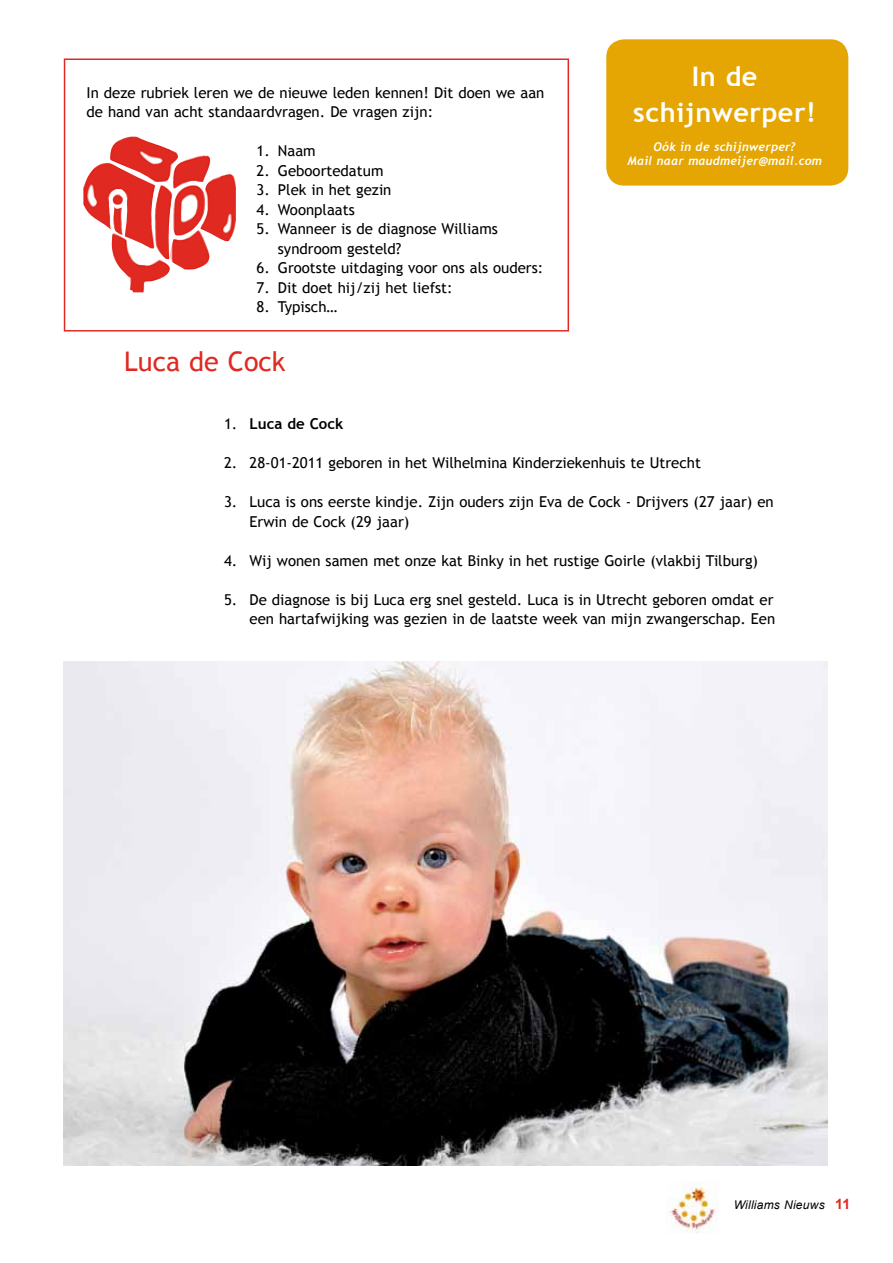
<style>
.page{position:relative;width:893px;height:1263px;background:#fff}
.page>*{position:absolute;margin:0;border:0;box-sizing:border-box;transform-origin:0 0}
.t1{font:700 27px/36px "Trebuchet MS";letter-spacing:.02em;color:#fff;text-align:center}
.t2{font:27px "Trebuchet MS";color:#e02921}
.t3{font:15px/19.5px "Trebuchet MS";color:#000}
.t4{font:700 15px "Trebuchet MS";color:#000}
.t5{font:italic 700 12px/13.5px "Trebuchet";letter-spacing:.02em;color:#fff;text-align:center}
.t6{font:italic 12px "Arial";letter-spacing:.02em;color:#000}
.s1{font-weight:400}
.s2{font-weight:700;font-style:normal;font-size:14.25px;color:#e02921}
</style>
<div class="page">
<img style="left:666px;top:1181px;width:52px;height:52px">
<div style="left:64px;top:58px;width:505px;height:274px;border:2px solid #e02921"></div>
<img style="left:83px;top:137px;width:153px;height:155px">
<div style="left:606px;top:39px;width:242px;height:147px;background:#e5a603;border-radius:18px"></div>
<img style="left:64px;top:662px;width:764px;height:503px">
<p class="t3" style="left:87px;top:83px;width:459px">In deze rubriek leren we de nieuwe leden kennen! Dit doen we aan de hand van acht standaardvragen. De vragen zijn:</p>
<p class="t3" style="left:257px;top:141px;width:61px">1. Naam</p>
<p class="t3" style="left:257px;top:161px;width:128px">2. Geboortedatum</p>
<p class="t3" style="left:257px;top:180px;width:136px">3. Plek in het gezin</p>
<p class="t3" style="left:257px;top:200px;width:100px">4. Woonplaats</p>
<p class="t3" style="left:278px;top:219px;width:222px;text-indent:-21px">5. Wanneer is de diagnose Williams syndroom gesteld?</p>
<p class="t3" style="left:257px;top:258px;width:288px">6. Grootste uitdaging voor ons als ouders:</p>
<p class="t3" style="left:257px;top:278px;width:198px">7. Dit doet hij/zij het liefst:</p>
<p class="t3" style="left:257px;top:297px;width:82px">8. Typisch…</p>
<h1 class="t2" style="left:124px;top:345px;width:163px">Luca de Cock</h1>
<h1 class="t1" style="left:633px;top:58px;width:184px">In de schijnwerper!</h1>
<p class="t5" style="left:627px;top:140px;width:196px">Oók in de schijnwerper?<br>Mail naar maudmeijer@mail.com</p>
<p class="t4" style="left:224px;top:414px;width:121px"><span class="s1">1.</span> Luca de Cock</p>
<p class="t3" style="left:224px;top:453px;width:478px">2. 28-01-2011 geboren in het Wilhelmina Kinderziekenhuis te Utrecht</p>
<p class="t3" style="left:250px;top:492px;width:526px;text-indent:-26px">3. Luca is ons eerste kindje. Zijn ouders zijn Eva de Cock - Drijvers (27 jaar) en<br>Erwin de Cock (29 jaar)</p>
<p class="t3" style="left:224px;top:551px;width:536px">4. Wij wonen samen met onze kat Binky in het rustige Goirle (vlakbij Tilburg)</p>
<p class="t3" style="left:224px;top:590px;width:553px;text-align:right">5. De diagnose is bij Luca erg snel gesteld. Luca is in Utrecht geboren omdat er een hartafwijking was gezien in de laatste week van mijn zwangerschap. Een</p>
<p class="t6" style="left:734px;top:1197px;width:118px">Williams Nieuws <span class="s2">11</span></p>
</div>
